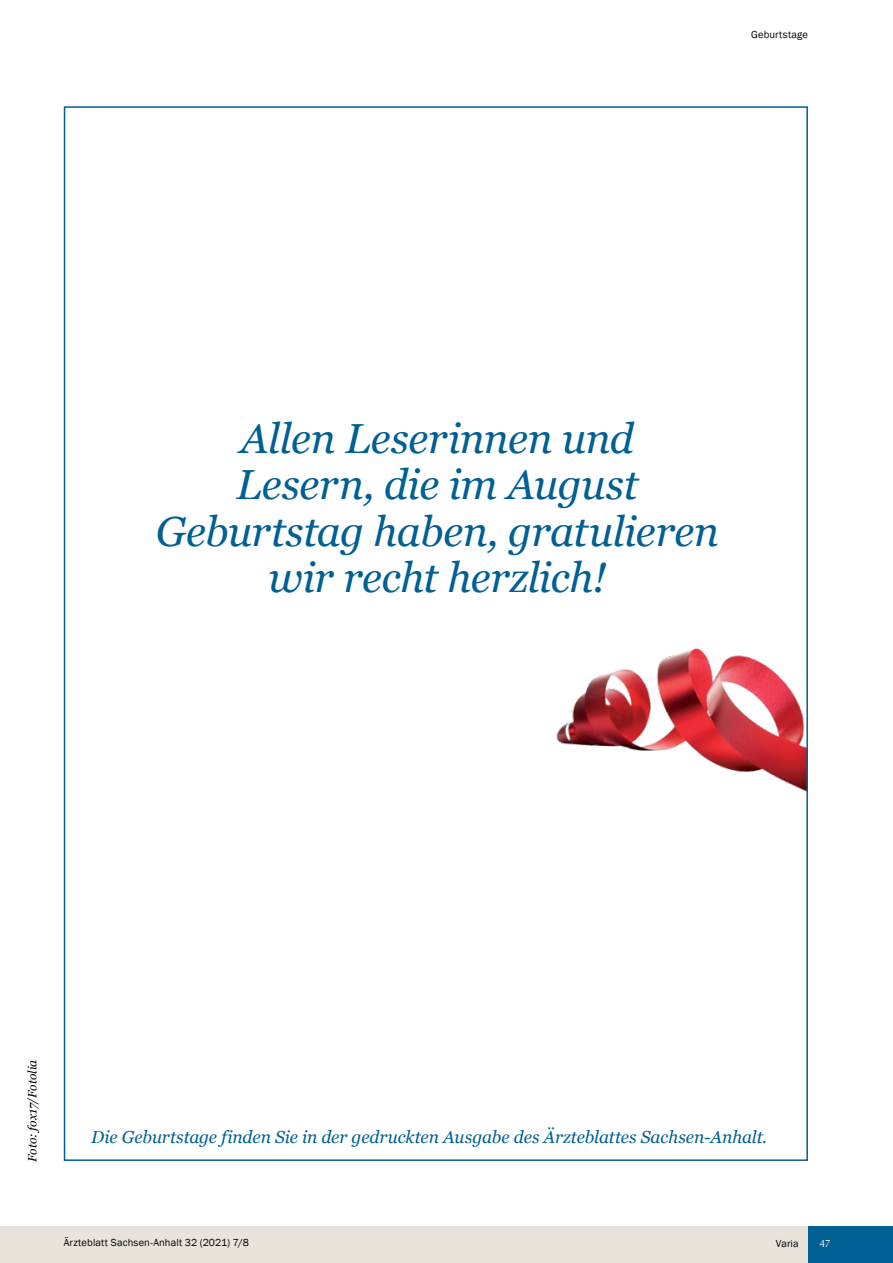
<style>
.page{position:relative;width:893px;height:1263px;background:#fff}
.page>*{position:absolute;margin:0;border:0;box-sizing:border-box;transform-origin:0 0}
.t1{font:italic 42px/46.5px "Georgia";letter-spacing:-.01em;color:#005f93;text-align:center}
.t2{font:italic 17.4px "Georgia";letter-spacing:-.005em;color:#005f93}
.t3{font:italic 12px "Georgia";letter-spacing:.005em;color:#000}
.t4{font:10.5px "Franklin Gothic";letter-spacing:.015em;color:#000}
.t5{font:10.5px "Optima LT";color:#fff}
</style>
<div class="page">
<div style="left:0;top:1226px;width:893px;height:37px;background:#e9e3dc"></div>
<div style="left:808px;top:1226px;width:85px;height:37px;background:#005f93"></div>
<img style="left:556px;top:648px;width:249px;height:143px">
<p class="t4" style="left:751px;top:28px;width:58px">Geburtstage</p>
<p class="t1" style="left:156px;top:415px;width:565px">Allen Leserinnen und<br>Lesern, die im August<br>Geburtstag haben, gratulieren wir recht herzlich!</p>
<p class="t3" style="left:25px;top:1162px;width:103px;rotate:-90deg">Foto: fox17/Fotolia</p>
<p class="t2" style="left:91px;top:1126px;width:677px">Die Geburtstage finden Sie in der gedruckten Ausgabe des Ärzteblattes Sachsen-Anhalt.</p>
<p class="t4" style="left:64px;top:1236px;width:187px">Ärzteblatt Sachsen-Anhalt 32 (2021) 7/8</p>
<p class="t4" style="left:776px;top:1237px;width:24px">Varia</p>
<p class="t5" style="left:819px;top:1237px;width:13px">47</p>
</div>
